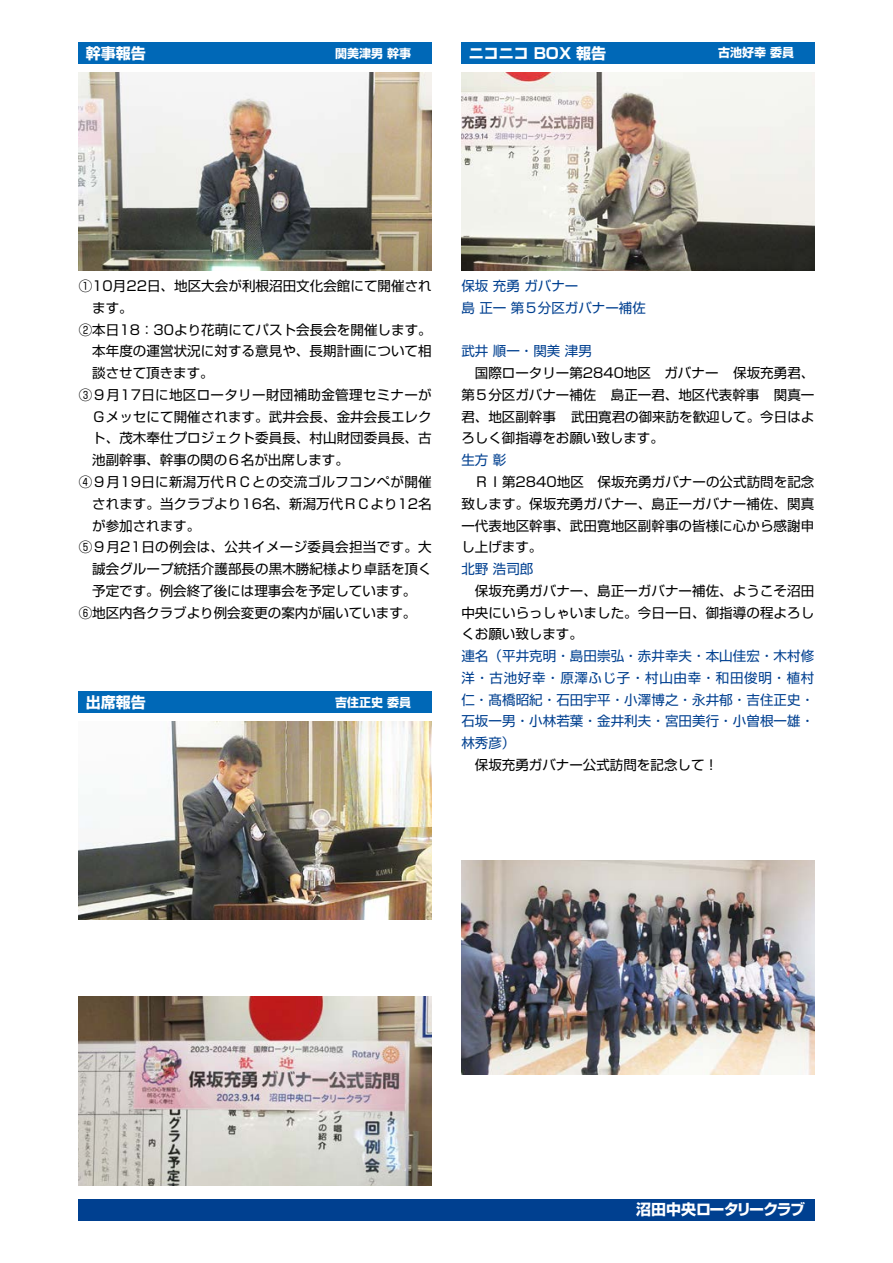
<style>
.page{position:relative;width:893px;height:1263px;background:#fff}
.page>*{position:absolute;margin:0;border:0;box-sizing:border-box;transform-origin:0 0}
.t1{font:700 15px "Shin Go Pro";color:#fff}
.t2{font:700 15px "Shin Go Pro";letter-spacing:-.06em;color:#fff}
.t3{font:13.5px/21.8px "Shin Go Pro";letter-spacing:.005em;color:#000}
.t4{font:13.5px/21.8px "Shin Go Pro";letter-spacing:.005em;color:#004090}
.t5{font:13.5px "Shin Go Pro";letter-spacing:.025em;color:#000}
.t6{font:700 12px "Shin Go Pro";color:#fff}
</style>
<div class="page">
<div style="left:78px;top:691px;width:354px;height:22px;background:#0068b7"></div>
<div style="left:78px;top:1199px;width:736px;height:21px;background:#004090"></div>
<div style="left:78px;top:42px;width:354px;height:21px;background:#0068b7"></div>
<img style="left:78px;top:72px;width:353px;height:198px">
<img style="left:78px;top:721px;width:353px;height:199px">
<img style="left:78px;top:996px;width:353px;height:189px">
<img style="left:461px;top:72px;width:353px;height:198px">
<img style="left:461px;top:860px;width:353px;height:215px">
<div style="left:461px;top:42px;width:353px;height:21px;background:#0068b7"></div>
<p class="t1" style="left:86px;top:41px;width:62px">幹事報告</p>
<p class="t6" style="left:335px;top:44px;width:78px">関美津男幹事</p>
<p class="t1" style="left:469px;top:41px;width:139px">ニコニコ BOX 報告</p>
<p class="t6" style="left:718px;top:43px;width:78px">古池好幸委員</p>
<p class="t3" style="left:79px;top:273px;width:355px">①10月22日、地区大会が利根沼田文化会館にて開催され</p>
<p class="t3" style="left:92px;top:295px;width:42px">ます。</p>
<p class="t3" style="left:79px;top:317px;width:355px">②本日18：30より花萌にてパスト会長会を開催します。</p>
<p class="t3" style="left:92px;top:339px;width:341px">本年度の運営状況に対する意見や、長期計画について相</p>
<p class="t3" style="left:92px;top:361px;width:123px">談させて頂きます。</p>
<p class="t5" style="left:79px;top:384px;width:355px">③９月17日に地区ロータリー財団補助金管理セミナーが</p>
<p class="t3" style="left:92px;top:404px;width:341px">Ｇメッセにて開催されます。武井会長、金井会長エレク</p>
<p class="t3" style="left:92px;top:426px;width:341px">ト、茂木奉仕プロジェクト委員長、村山財団委員長、古</p>
<p class="t3" style="left:92px;top:448px;width:258px">池副幹事、幹事の関の６名が出席します。</p>
<p class="t5" style="left:79px;top:471px;width:355px">④９月19日に新潟万代ＲＣとの交流ゴルフコンペが開催</p>
<p class="t3" style="left:92px;top:491px;width:341px">されます。当クラブより16名、新潟万代ＲＣより12名</p>
<p class="t3" style="left:92px;top:513px;width:110px">が参加されます。</p>
<p class="t5" style="left:79px;top:536px;width:355px">⑤９月21日の例会は、公共イメージ委員会担当です。大</p>
<p class="t3" style="left:92px;top:556px;width:341px">誠会グループ統括介護部長の黒木勝紀様より卓話を頂く</p>
<p class="t3" style="left:92px;top:578px;width:326px">予定です。例会終了後には理事会を予定しています。</p>
<p class="t3" style="left:79px;top:600px;width:339px">⑥地区内各クラブより例会変更の案内が届いています。</p>
<p class="t1" style="left:86px;top:690px;width:62px">出席報告</p>
<p class="t6" style="left:335px;top:693px;width:78px">吉住正史委員</p>
<p class="t4" style="left:461px;top:273px;width:186px">保坂充勇ガバナー<br>島正一第５分区ガバナー補佐</p>
<p class="t4" style="left:461px;top:339px;width:132px">武井順一・関美津男</p>
<p class="t3" style="left:461px;top:361px;width:259px">　国際ロータリー第2840地区　ガバナー</p>
<p class="t3" style="left:733px;top:361px;width:83px">保坂充勇君、</p>
<p class="t3" style="left:571px;top:382px;width:245px;text-indent:-110px">第５分区ガバナー補佐<br>武田寛君の御来訪を歓迎して。今日はよ</p>
<p class="t3" style="left:611px;top:382px;width:150px">島正一君、地区代表幹事</p>
<p class="t3" style="left:774px;top:382px;width:42px">関真一</p>
<p class="t3" style="left:461px;top:404px;width:204px">君、地区副幹事<br>ろしく御指導をお願い致します。</p>
<p class="t4" style="left:461px;top:448px;width:47px">生方彰</p>
<p class="t3" style="left:461px;top:469px;width:355px;text-align:justify">　ＲＩ第2840地区　保坂充勇ガバナーの公式訪問を記念致します。保坂充勇ガバナー、島正一ガバナー補佐、関真一代表地区幹事、武田寛地区副幹事の皆様に心から感謝申し上げます。</p>
<p class="t4" style="left:461px;top:556px;width:74px">北野浩司郎</p>
<p class="t3" style="left:461px;top:578px;width:354px;text-align:justify">　保坂充勇ガバナー、島正一ガバナー補佐、ようこそ沼田中央にいらっしゃいました。今日一日、御指導の程よろしくお願い致します。</p>
<p class="t4" style="left:461px;top:643px;width:354px;text-align:justify">連名（平井克明・島田崇弘・赤井幸夫・本山佳宏・木村修洋・古池好幸・原澤ふじ子・村山由幸・和田俊明・植村仁・髙橋昭紀・石田宇平・小澤博之・永井郁・吉住正史・石坂一男・小林若葉・金井利夫・宮田美行・小曽根一雄・林秀彦(</p>
<p class="t3" style="left:461px;top:752px;width:258px">　保坂充勇ガバナー公式訪問を記念して!</p>
<p class="t2" style="left:636px;top:1198px;width:171px">沼田中央ロータリークラブ</p>
</div>
